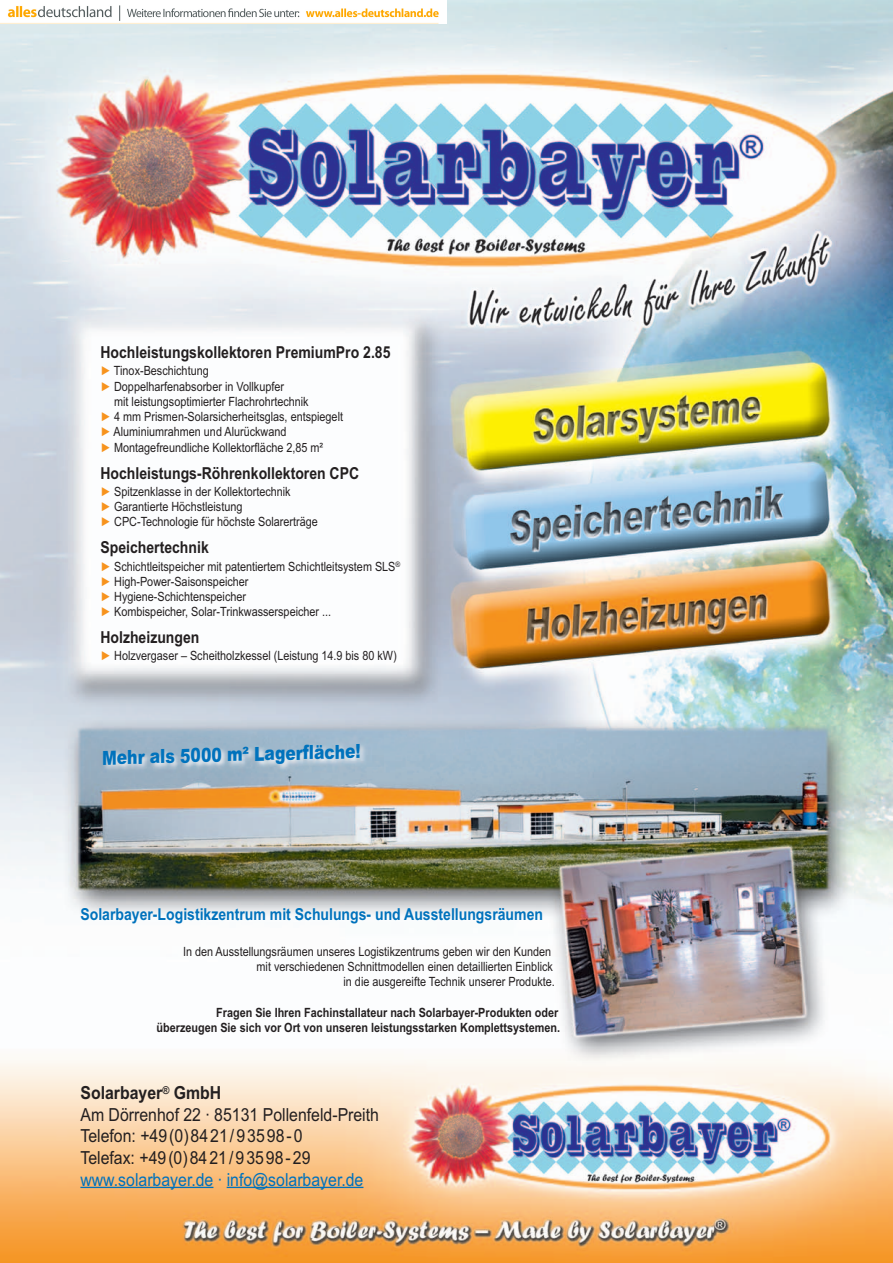
<style>
.page{position:relative;width:893px;height:1263px;background:#fff}
.page>*{position:absolute;margin:0;border:0;box-sizing:border-box;transform-origin:0 0}
.t1{font:19.5px "Arial Black+JOBONN+PEXXOL";color:#0072bc;scale:.8 1}
.t2{font:18px/21.6px "Arial MT+QCRVYW+HGBRGQ";color:#231f20;scale:.88 1}
.t3{font:18px "Arial MT+QCRVYW+HGBRGQ";color:#0072bc;scale:.88 1}
.t4{font:18px "Arial Bold MT+OZPEFR+QCNWRZ";color:#231f20;scale:.88 1}
.t5{font:16.5px "Arial Bold MT+OZPEFR+QCNWRZ";color:#231f20;scale:.85 1}
.t6{font:16.5px "Arial Bold MT+OZPEFR+QCNWRZ";color:#0072bc;scale:.85 1}
.t7{font:12.75px/15.3px "Arial MT+QCRVYW+HGBRGQ";color:#231f20;scale:.85 1}
.t8{font:12.75px/15.3px "Arial Bold MT+OZPEFR+QCNWRZ";color:#231f20;text-align:right;scale:.85 1}
.s1{color:#f7931d}
</style>
<div class="page">
<img style="left:0;top:0;width:892px;height:1263px">
<img style="left:0;top:0;width:446px;height:24px">
<p class="t5" style="left:100px;top:346px;width:343px">Hochleistungskollektoren PremiumPro 2.85</p>
<p class="t7" style="left:100px;top:364px;width:129px"><span class="s1">►</span> Tinox-Beschichtung</p>
<p class="t7" style="left:100px;top:380px;width:217px"><span class="s1">►</span> Doppelharfenabsorber in Vollkupfer</p>
<p class="t7" style="left:114px;top:395px;width:230px">mit leistungsoptimierter Flachrohrtechnik</p>
<p class="t7" style="left:100px;top:410px;width:287px"><span class="s1">►</span> 4 mm Prismen-Solarsicherheitsglas, entspiegelt</p>
<p class="t7" style="left:100px;top:426px;width:220px"><span class="s1">►</span> Aluminiumrahmen und Alurückwand</p>
<p class="t7" style="left:100px;top:441px;width:264px"><span class="s1">►</span> Montagefreundliche Kollektorfläche 2,85 m²</p>
<p class="t5" style="left:100px;top:467px;width:306px">Hochleistungs-Röhrenkollektoren CPC</p>
<p class="t7" style="left:100px;top:485px;width:257px"><span class="s1">►</span> Spitzenklasse in der Kollektortechnik<br><span class="s1">►</span> Garantierte Höchstleistung<br><span class="s1">►</span> CPC-Technologie für höchste Solarerträge</p>
<p class="t5" style="left:100px;top:542px;width:129px">Speichertechnik</p>
<p class="t7" style="left:100px;top:560px;width:354px"><span class="s1">►</span> Schichtleitspeicher mit patentiertem Schichtleitsystem SLS<sup>® </sup><span class="s1">►</span> High-Power-Saisonspeicher<br><span class="s1">►</span> Hygiene-Schichtenspeicher<br><span class="s1">►</span> Kombispeicher, Solar-Trinkwasserspeicher ...</p>
<p class="t5" style="left:100px;top:632px;width:118px">Holzheizungen</p>
<p class="t7" style="left:100px;top:650px;width:350px"><span class="s1">►</span> Holzvergaser – Scheitholzkessel (Leistung 14.9 bis 80 kW)</p>
<h1 class="t1" style="left:102px;top:748px;width:325px;rotate:-2deg">Mehr als 5000 m² Lagerfläche!</h1>
<p class="t6" style="left:80px;top:908px;width:545px">Solarbayer-Logistikzentrum mit Schulungs- und Ausstellungsräumen</p>
<p class="t7" style="left:183px;top:945px;width:439px;text-align:right">In den Ausstellungsräumen unseres Logistikzentrums geben wir den Kunden mit verschiedenen Schnittmodellen einen detaillierten Einblick<br>in die ausgereifte Technik unserer Produkte.</p>
<p class="t8" style="left:156px;top:1006px;width:476px">Fragen Sie Ihren Fachinstallateur nach Solarbayer-Produkten oder überzeugen Sie sich vor Ort von unseren leistungsstarken Komplettsystemen.</p>
<h2 class="t4" style="left:80px;top:1086px;width:162px">Solarbayer<sup>®</sup> GmbH</h2>
<h2 class="t2" style="left:80px;top:1105px;width:341px">Am Dörrenhof 22 · 85131 Pollenfeld-Preith<br>Telefon: +49(0)8421/93598-0<br>Telefax: +49(0)8421/93598-29</h2>
<h2 class="t3" style="left:80px;top:1173px;width:323px">www.solarbayer.de · info@solarbayer.de</h2>
</div>
